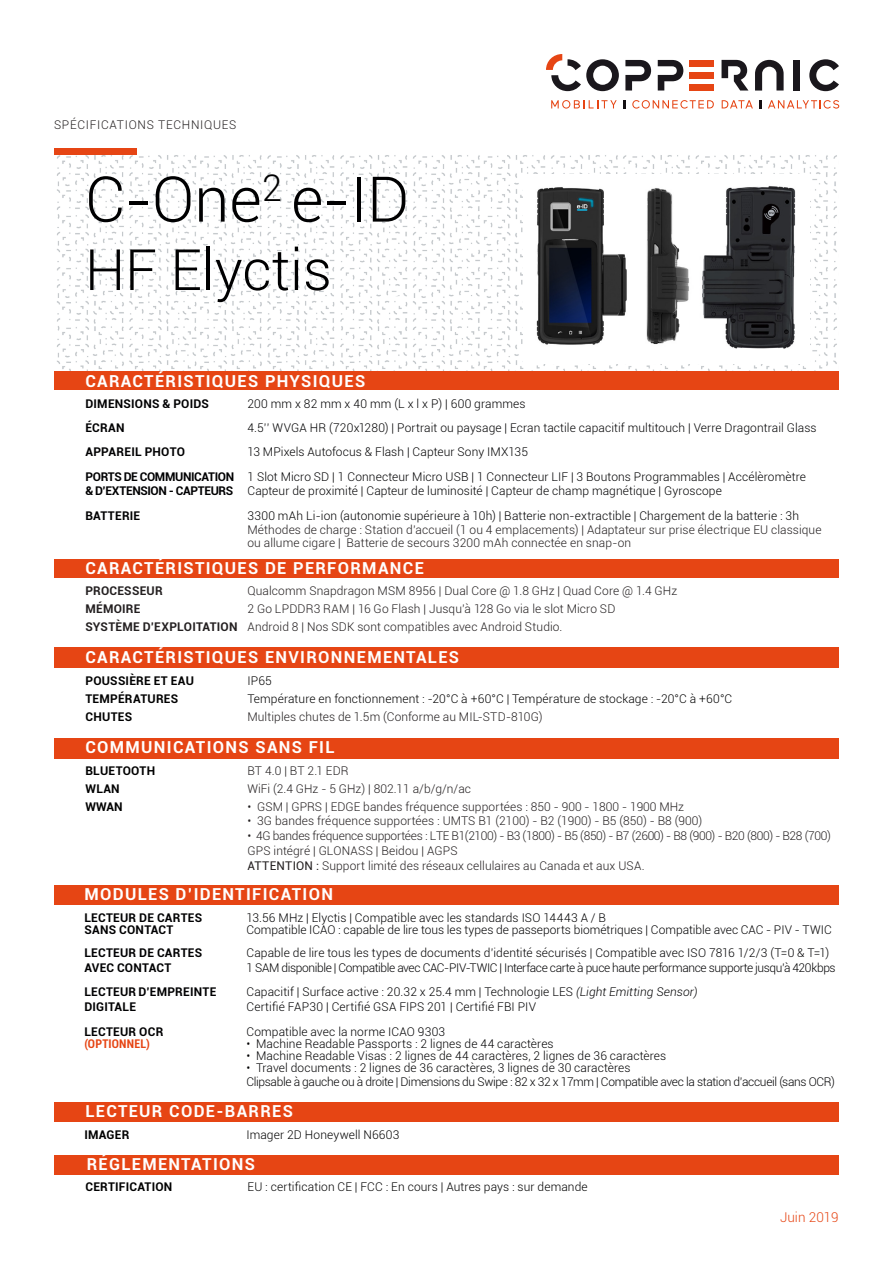
<style>
.page{position:relative;width:893px;height:1263px;background:#fff}
.page>*{position:absolute;margin:0;border:0;box-sizing:border-box;transform-origin:0 0}
.t1{font:300 63px "Roboto";color:#000001}
.t2{font:300 57px "Roboto";color:#000001}
.t3{font:700 16.5px "Roboto";letter-spacing:.08em;color:#fff}
.t4{font:300 13.5px "Roboto";color:#e64514}
.t5{font:300 12px "Roboto";letter-spacing:.005em;color:#000002}
.t6{font:300 12px/13.5px "Roboto";letter-spacing:.01em;color:#231f20}
.t7{font:300 12px "Roboto";letter-spacing:.01em;color:#000001}
.t8{font:700 12px "Roboto";letter-spacing:.02em;color:#000002}
.t9{font:300 12px/15px "Roboto";letter-spacing:-.02em;color:#231f20}
.t10{font:300 12px "Roboto";letter-spacing:-.03em;color:#000002}
.t11{font:300 12px "Roboto";letter-spacing:-.025em;color:#000002}
.t12{font:700 12px "Roboto";letter-spacing:.02em;color:#000001}
.t13{font:300 12px "Roboto";letter-spacing:.06em;color:#231f20}
.t14{font:700 12px "Roboto";letter-spacing:.02em;color:#231f20}
.t15{font:700 condensed 12px "Roboto";letter-spacing:.015em;color:#e64514}
.s1{font-weight:700}
.s2{color:#000002}
.s3{font-weight:400}
.s4{font-style:italic}
</style>
<div class="page">
<img style="left:54px;top:154px;width:785px;height:218px">
<div style="left:54px;top:148px;width:82px;height:6px;background:#e64514"></div>
<img style="left:523px;top:174px;width:286px;height:190px">
<div style="left:54px;top:1102px;width:785px;height:20px;background:#e64514"></div>
<div style="left:54px;top:1154px;width:785px;height:20px;background:#e64514"></div>
<div style="left:54px;top:885px;width:785px;height:20px;background:#e64514"></div>
<svg style="left:623px;top:100px;width:2px;height:8px"></svg>
<svg style="left:759px;top:100px;width:3px;height:8px"></svg>
<svg style="left:551px;top:100px;width:66px;height:9px"></svg>
<svg style="left:632px;top:100px;width:82px;height:9px"></svg>
<svg style="left:722px;top:100px;width:31px;height:8px"></svg>
<svg style="left:768px;top:100px;width:71px;height:9px"></svg>
<div style="left:689px;top:60px;width:24px;height:6px;background:#e64514"></div>
<div style="left:689px;top:72px;width:24px;height:6px;background:#e64514"></div>
<div style="left:689px;top:84px;width:24px;height:6px;background:#e64514"></div>
<svg style="left:809px;top:59px;width:30px;height:32px"></svg>
<div style="left:793px;top:60px;width:7px;height:30px;background:#1a171c"></div>
<svg style="left:546px;top:54px;width:73px;height:37px"></svg>
<svg style="left:755px;top:60px;width:29px;height:31px"></svg>
<svg style="left:721px;top:60px;width:27px;height:31px"></svg>
<svg style="left:658px;top:60px;width:25px;height:31px"></svg>
<svg style="left:625px;top:60px;width:26px;height:31px"></svg>
<div style="left:54px;top:372px;width:785px;height:18px;background:#e64514"></div>
<div style="left:54px;top:559px;width:785px;height:19px;background:#e64514"></div>
<div style="left:54px;top:648px;width:785px;height:20px;background:#e64514"></div>
<div style="left:54px;top:738px;width:785px;height:20px;background:#e64514"></div>
<p class="t13" style="left:54px;top:116px;width:184px">SPÉCIFICATIONS TECHNIQUES</p>
<p class="t1" style="left:85px;top:156px;width:326px">C-One<sup>2</sup> e-ID</p>
<p class="t2" style="left:85px;top:230px;width:248px">HF Elyctis</p>
<p class="t3" style="left:85px;top:369px;width:281px">CARACTÉRISTIQUES PHYSIQUES</p>
<p class="t8" style="left:85px;top:395px;width:125px">DIMENSIONS &amp; POIDS</p>
<p class="t5" style="left:247px;top:395px;width:280px">200 mm x 82 mm x 40 mm (L x l x P) | 600 grammes</p>
<p class="t8" style="left:85px;top:419px;width:41px">ÉCRAN</p>
<p class="t5" style="left:247px;top:419px;width:571px">4.5’’ WVGA HR (720x1280) | Portrait ou paysage | Ecran tactile capacitif multitouch | Verre Dragontrail Glass</p>
<p class="t8" style="left:85px;top:443px;width:101px">APPAREIL PHOTO</p>
<p class="t5" style="left:247px;top:443px;width:282px">13 MPixels Autofocus &amp; Flash | Capteur Sony IMX135</p>
<p class="t5" style="left:85px;top:469px;width:722px"><span class="s1">PORTS DE COMMUNICATION</span> 1 Slot Micro SD | 1 Connecteur Micro USB | 1 Connecteur LIF | 3 Boutons Programmables | Accélèromètre</p>
<p class="t5" style="left:85px;top:482px;width:638px"><span class="s1">&amp; D’EXTENSION - CAPTEURS</span> Capteur de proximité | Capteur de luminosité | Capteur de champ magnétique | Gyroscope</p>
<p class="t8" style="left:85px;top:507px;width:56px">BATTERIE</p>
<p class="t6" style="left:247px;top:509px;width:576px"><span class="s2">3300 mAh Li-ion (autonomie supérieure à 10h) | Batterie non-extractible | Chargement de la batterie : 3h<br></span>Méthodes de charge : Station d’accueil (1 ou 4 emplacements) | Adaptateur sur prise électrique EU classique ou allume cigare | Batterie de secours 3200 mAh connectée en snap-on</p>
<p class="t3" style="left:85px;top:557px;width:340px">CARACTÉRISTIQUES DE PERFORMANCE</p>
<p class="t14" style="left:85px;top:582px;width:79px">PROCESSEUR</p>
<p class="t6" style="left:247px;top:584px;width:431px">Qualcomm Snapdragon MSM 8956 | Dual Core @ 1.8 GHz | Quad Core @ 1.4 GHz</p>
<p class="t14" style="left:85px;top:600px;width:57px">MÉMOIRE</p>
<p class="t6" style="left:247px;top:602px;width:369px">2 Go LPDDR3 RAM | 16 Go Flash | Jusqu’à 128 Go via le slot Micro SD</p>
<p class="t6" style="left:85px;top:620px;width:479px"><span class="s1">SYSTÈME D’EXPLOITATION</span> Android 8 | Nos SDK sont compatibles avec Android Studio.</p>
<p class="t3" style="left:85px;top:645px;width:375px">CARACTÉRISTIQUES ENVIRONNEMENTALES</p>
<p class="t12" style="left:85px;top:672px;width:110px">POUSSIÈRE ET EAU</p>
<p class="t7" style="left:247px;top:672px;width:26px">IP65</p>
<p class="t12" style="left:85px;top:690px;width:94px">TEMPÉRATURES</p>
<p class="t7" style="left:247px;top:690px;width:486px">Température en fonctionnement : -20°C à +60°C | Température de stockage : -20°C à +60°C</p>
<p class="t12" style="left:85px;top:708px;width:48px">CHUTES</p>
<p class="t6" style="left:247px;top:709px;width:297px">Multiples chutes de 1.5m (Conforme au MIL-STD-810G)</p>
<p class="t3" style="left:85px;top:736px;width:251px">COMMUNICATIONS SANS FIL</p>
<p class="t12" style="left:85px;top:762px;width:71px">BLUETOOTH</p>
<p class="t6" style="left:247px;top:764px;width:103px">BT 4.0 | BT 2.1 EDR</p>
<p class="t12" style="left:85px;top:780px;width:36px">WLAN</p>
<p class="t6" style="left:247px;top:782px;width:225px">WiFi (2.4 GHz - 5 GHz) | 802.11 a/b/g/n/ac</p>
<p class="t12" style="left:85px;top:798px;width:39px">WWAN</p>
<p class="t6" style="left:247px;top:800px;width:438px">• GSM | GPRS | EDGE bandes fréquence supportées : 850 - 900 - 1800 - 1900 MHz</p>
<p class="t6" style="left:247px;top:813px;width:456px">• 3G bandes fréquence supportées : UMTS B1 (2100) - B2 (1900) - B5 (850) - B8 (900)</p>
<p class="t9" style="left:247px;top:828px;width:585px">• 4G bandes fréquence supportées : LTE B1(2100) - B3 (1800) - B5 (850) - B7 (2600) - B8 (900) - B20 (800) - B28 (700)<br>GPS intégré | GLONASS | Beidou | AGPS</p>
<p class="t6" style="left:247px;top:858px;width:399px"><span class="s3">ATTENTION :</span> Support limité des réseaux cellulaires au Canada et aux USA.</p>
<p class="t3" style="left:84px;top:882px;width:250px">MODULES D’IDENTIFICATION</p>
<p class="t8" style="left:84px;top:910px;width:119px">LECTEUR DE CARTES</p>
<p class="t5" style="left:246px;top:910px;width:361px">13.56 MHz | Elyctis | Compatible avec les standards ISO 14443 A / B</p>
<p class="t8" style="left:84px;top:922px;width:90px">SANS CONTACT</p>
<p class="t5" style="left:246px;top:922px;width:587px">Compatible ICAO : capable de lire tous les types de passeports biométriques | Compatible avec CAC - PIV - TWIC</p>
<p class="t8" style="left:84px;top:944px;width:119px">LECTEUR DE CARTES</p>
<p class="t5" style="left:246px;top:944px;width:584px">Capable de lire tous les types de documents d’identité sécurisés | Compatible avec ISO 7816 1/2/3 (T=0 &amp; T=1)</p>
<p class="t8" style="left:84px;top:959px;width:88px">AVEC CONTACT</p>
<p class="t10" style="left:246px;top:959px;width:591px">1 SAM disponible | Compatible avec CAC-PIV-TWIC | Interface carte à puce haute performance supporte jusqu’à 420kbps</p>
<p class="t8" style="left:84px;top:983px;width:133px">LECTEUR D’EMPREINTE</p>
<p class="t5" style="left:246px;top:983px;width:453px">Capacitif | Surface active : 20.32 x 25.4 mm | Technologie LES <span class="s4">(Light Emitting Sensor)</span></p>
<p class="t8" style="left:84px;top:998px;width:53px">DIGITALE</p>
<p class="t5" style="left:246px;top:998px;width:291px">Certifié FAP30 | Certifié GSA FIPS 201 | Certifié FBI PIV</p>
<p class="t8" style="left:84px;top:1024px;width:80px">LECTEUR OCR</p>
<p class="t5" style="left:246px;top:1024px;width:200px">Compatible avec la norme ICAO 9303</p>
<p class="t15" style="left:84px;top:1036px;width:67px">(OPTIONNEL)</p>
<p class="t5" style="left:246px;top:1036px;width:309px">• Machine Readable Passports : 2 lignes de 44 caractères</p>
<p class="t5" style="left:246px;top:1048px;width:421px">• Machine Readable Visas : 2 lignes de 44 caractères, 2 lignes de 36 caractères</p>
<p class="t5" style="left:246px;top:1060px;width:386px">• Travel documents : 2 lignes de 36 caractères, 3 lignes de 30 caractères</p>
<p class="t11" style="left:246px;top:1073px;width:590px">Clipsable à gauche ou à droite | Dimensions du Swipe : 82 x 32 x 17mm | Compatible avec la station d’accueil (sans OCR)</p>
<p class="t3" style="left:85px;top:1100px;width:209px">LECTEUR CODE-BARRES</p>
<p class="t12" style="left:84px;top:1127px;width:46px">IMAGER</p>
<p class="t7" style="left:246px;top:1127px;width:155px">Imager 2D Honeywell N6603</p>
<p class="t3" style="left:87px;top:1152px;width:170px">RÉGLEMENTATIONS</p>
<p class="t12" style="left:85px;top:1179px;width:88px">CERTIFICATION</p>
<p class="t7" style="left:247px;top:1179px;width:342px">EU : certification CE | FCC : En cours | Autres pays : sur demande</p>
<p class="t4" style="left:780px;top:1208px;width:60px">Juin 2019</p>
</div>
